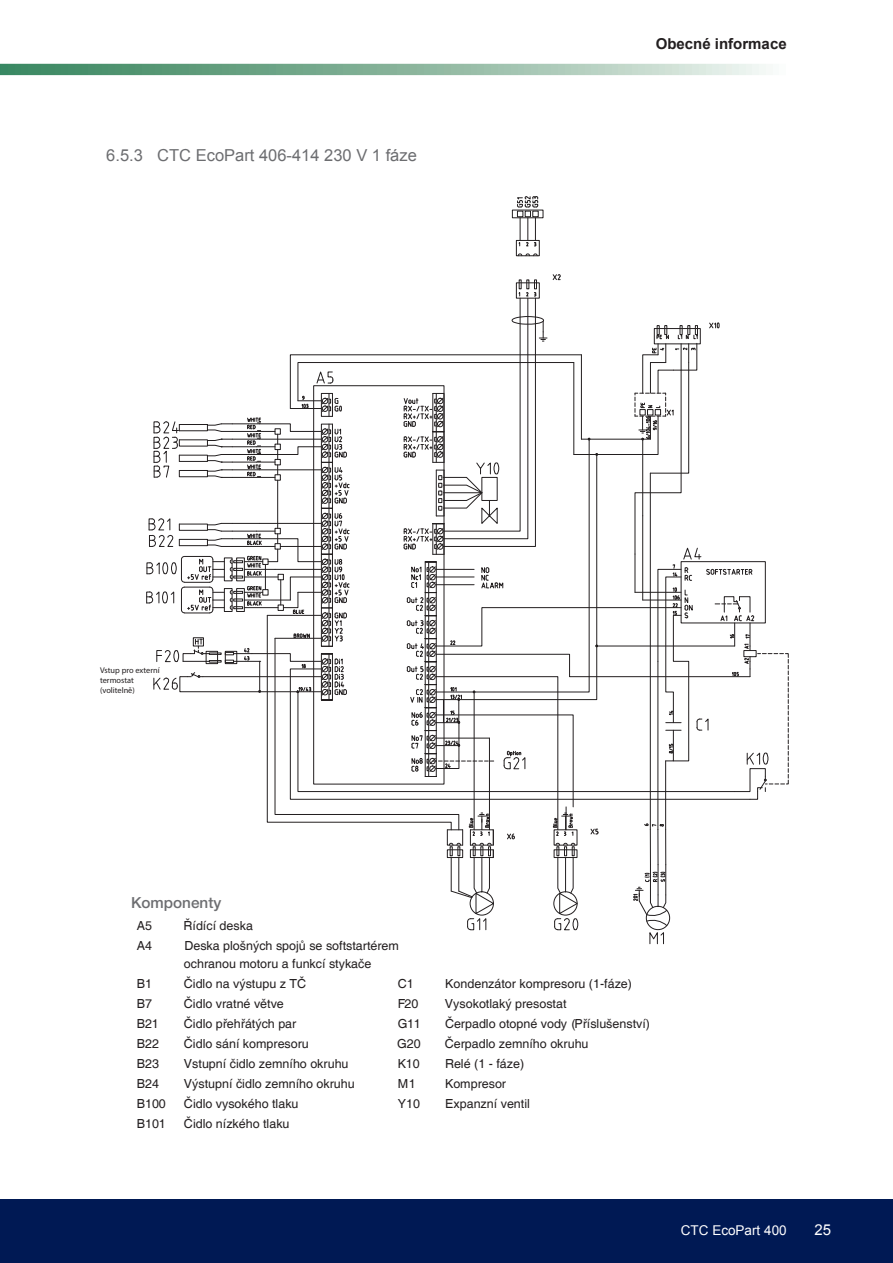
<style>
.page{position:relative;width:893px;height:1263px;background:#fff}
.page>*{position:absolute;margin:0;border:0;box-sizing:border-box;transform-origin:0 0}
.t1{font:16.5px "Arial";color:#6c6d70}
.t2{font:500 15.3px "Helvetica Neue LT Std";color:#6d6e71}
.t3{font:700 15px "Arial";color:#231f20}
.t4{font:15px "Arial";color:#fff}
.t5{font:13.5px "Arial";color:#fff}
.t6{font:12.45px/18px "Helvetica";color:#231f20}
.t7{font:8.4px/10.1px "Myriad Pro";color:#231f20}
</style>
<div class="page">
<svg style="left:0;top:64px;width:766px;height:11px;background:#89b59d"></svg>
<div style="left:0;top:1199px;width:893px;height:64px;background:#001954"></div>
<div style="left:516px;top:240px;width:24px;height:16px;border:1px solid #231f20"></div>
<svg style="left:517px;top:253px;width:21px;height:3px"></svg>
<div style="left:532px;top:211px;width:7px;height:6px;border:1px solid #231f20"></div>
<div style="left:512px;top:210px;width:31px;height:8px;border:1px solid #231f20"></div>
<svg style="left:516px;top:196px;width:22px;height:51px"></svg>
<svg style="left:146px;top:274px;width:643px;height:671px"></svg>
<div style="left:687px;top:863px;width:113px;height:112px;background:#fff"></div>
<h1 class="t1" style="left:106px;top:144px;width:312px">6.5.3 CTC EcoPart 406-414 230 V 1 fáze</h1>
<p class="t7" style="left:100px;top:665px;width:61px">Vstup pro externí termostat (volitelně)</p>
<p class="t3" style="left:656px;top:34px;width:132px">Obecné informace</p>
<p class="t2" style="left:131px;top:893px;width:92px">Komponenty</p>
<p class="t6" style="left:137px;top:917px;width:17px">A5</p>
<p class="t6" style="left:184px;top:917px;width:71px">Řídící deska</p>
<p class="t6" style="left:137px;top:937px;width:17px">A4</p>
<p class="t6" style="left:184px;top:937px;width:217px">Deska plošných spojů se softstartérem ochranou motoru a funkcí stykače</p>
<p class="t6" style="left:137px;top:975px;width:17px">B1</p>
<p class="t6" style="left:184px;top:975px;width:124px">Čidlo na výstupu z TČ</p>
<p class="t6" style="left:398px;top:975px;width:17px">C1</p>
<p class="t6" style="left:445px;top:975px;width:188px">Kondenzátor kompresoru (1-fáze)</p>
<p class="t6" style="left:137px;top:995px;width:17px">B7</p>
<p class="t6" style="left:184px;top:995px;width:101px">Čidlo vratné větve</p>
<p class="t6" style="left:398px;top:995px;width:22px">F20</p>
<p class="t6" style="left:445px;top:995px;width:123px">Vysokotlaký presostat</p>
<p class="t6" style="left:137px;top:1015px;width:24px">B21</p>
<p class="t6" style="left:184px;top:1015px;width:114px">Čidlo přehřátých par</p>
<p class="t6" style="left:398px;top:1015px;width:25px">G11</p>
<p class="t6" style="left:445px;top:1015px;width:207px">Čerpadlo otopné vody (Příslušenství)</p>
<p class="t6" style="left:137px;top:1035px;width:24px">B22</p>
<p class="t6" style="left:184px;top:1035px;width:126px">Čidlo sání kompresoru</p>
<p class="t6" style="left:397px;top:1035px;width:25px">G20</p>
<p class="t6" style="left:445px;top:1035px;width:145px">Čerpadlo zemního okruhu</p>
<p class="t6" style="left:137px;top:1055px;width:24px">B23</p>
<p class="t6" style="left:184px;top:1055px;width:166px">Vstupní čidlo zemního okruhu</p>
<p class="t6" style="left:398px;top:1055px;width:23px">K10</p>
<p class="t6" style="left:445px;top:1055px;width:81px">Relé (1 - fáze)</p>
<p class="t6" style="left:137px;top:1075px;width:24px">B24</p>
<p class="t6" style="left:184px;top:1075px;width:172px">Výstupní čidlo zemního okruhu</p>
<p class="t6" style="left:398px;top:1075px;width:19px">M 1</p>
<p class="t6" style="left:445px;top:1075px;width:63px">Kompresor</p>
<p class="t6" style="left:137px;top:1095px;width:31px">B100</p>
<p class="t6" style="left:184px;top:1095px;width:116px">Čidlo vysokého tlaku</p>
<p class="t6" style="left:398px;top:1095px;width:24px">Y10</p>
<p class="t6" style="left:445px;top:1095px;width:86px">Expanzní ventil</p>
<p class="t6" style="left:137px;top:1115px;width:31px">B101</p>
<p class="t6" style="left:184px;top:1115px;width:107px">Čidlo nízkého tlaku</p>
<p class="t5" style="left:681px;top:1221px;width:107px">CTC EcoPart 400</p>
<p class="t4" style="left:815px;top:1220px;width:18px">25</p>
</div>
